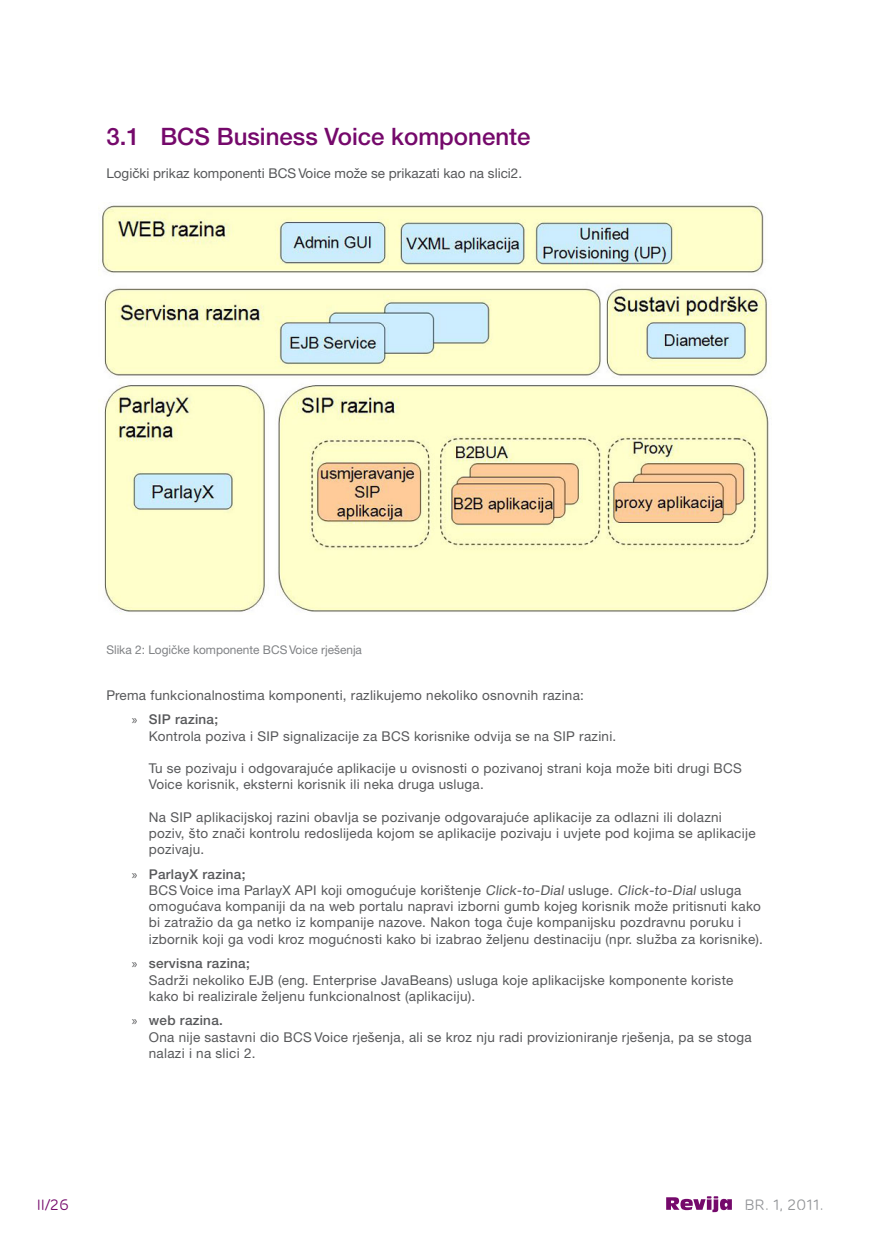
<style>
.page{position:relative;width:872px;height:1234px;background:#fff}
.page>*{position:absolute;margin:0;border:0;box-sizing:border-box;transform-origin:0 0}
.Podnaslov_1_1{font:500 24px "Ericsson Sans";color:#75096b}
.t1{font:15px "Ericsson Capital";color:#939598}
.t2{font:15px "Ericsson Capital";color:#75096b}
.osnovni_tekst{font:13.5px/16.2px "Ericsson Sans";letter-spacing:.02em;color:#57585a}
.osnovni_tekst-2{font:13.5px "Ericsson Sans";color:#57585a}
.potpis_pod_sliku{font:12px "Ericsson Sans";color:#808285}
.s1{font-family:"Myriad Pro"}
.s2{font-weight:500}
</style>
<div class="page">
<svg style="left:666px;top:1196px;width:66px;height:15px"></svg>
<img style="left:102px;top:205px;width:667px;height:409px">
<p class="Podnaslov_1_1" style="left:106px;top:123px;width:426px">3.1 BCS Business Voice komponente</p>
<p class="osnovni_tekst-2" style="left:106px;top:166px;width:417px">Logički prikaz komponenti BCS Voice može se prikazati kao na slici2.</p>
<p class="potpis_pod_sliku" style="left:106px;top:642px;width:257px">Slika 2: Logičke komponente BCS Voice rješenja</p>
<p class="osnovni_tekst" style="left:106px;top:686px;width:479px">Prema funkcionalnostima komponenti, razlikujemo nekoliko osnovnih razina:</p>
<p class="osnovni_tekst" style="left:149px;top:711px;width:469px;text-indent:-17px"><span class="s1">»</span> <span class="s2">SIP razina;<br></span>Kontrola poziva i SIP signalizacije za BCS korisnike odvija se na SIP razini.</p>
<p class="osnovni_tekst" style="left:149px;top:760px;width:594px">Tu se pozivaju i odgovarajuće aplikacije u ovisnosti o pozivanoj strani koja može biti drugi BCS<br>Voice korisnik, eksterni korisnik ili neka druga usluga.</p>
<p class="osnovni_tekst" style="left:149px;top:808px;width:608px">Na SIP aplikacijskoj razini obavlja se pozivanje odgovarajuće aplikacije za odlazni ili dolazni poziv, što znači kontrolu redoslijeda kojom se aplikacije pozivaju i uvjete pod kojima se aplikacije pozivaju.</p>
<p class="osnovni_tekst" style="left:149px;top:865px;width:615px;text-indent:-17px"><span class="s1">»</span> <span class="s2">ParlayX razina;<br></span>BCS Voice ima ParlayX API koji omogućuje korištenje Click-to-Dial usluge. Click-to-Dial usluga omogućava kompaniji da na web portalu napravi izborni gumb kojeg korisnik može pritisnuti kako bi zatražio da ga netko iz kompanije nazove. Nakon toga čuje kompanijsku pozdravnu poruku i izbornik koji ga vodi kroz mogućnosti kako bi izabrao željenu destinaciju (npr. služba za korisnike).</p>
<p class="osnovni_tekst" style="left:149px;top:955px;width:586px;text-indent:-17px"><span class="s1">»</span> <span class="s2">servisna razina;<br></span>Sadrži nekoliko EJB (eng. Enterprise JavaBeans) usluga koje aplikacijske komponente koriste kako bi realizirale željenu funkcionalnost (aplikaciju).</p>
<p class="osnovni_tekst" style="left:149px;top:1012px;width:604px;text-indent:-17px"><span class="s1">»</span> <span class="s2">web razina.<br></span>Ona nije sastavni dio BCS Voice rješenja, ali se kroz nju radi provizioniranje rješenja, pa se stoga nalazi i na slici 2.</p>
<p class="t2" style="left:37px;top:1195px;width:34px">II/26</p>
<p class="t1" style="left:744px;top:1195px;width:80px">br. 1, 2011.</p>
</div>
